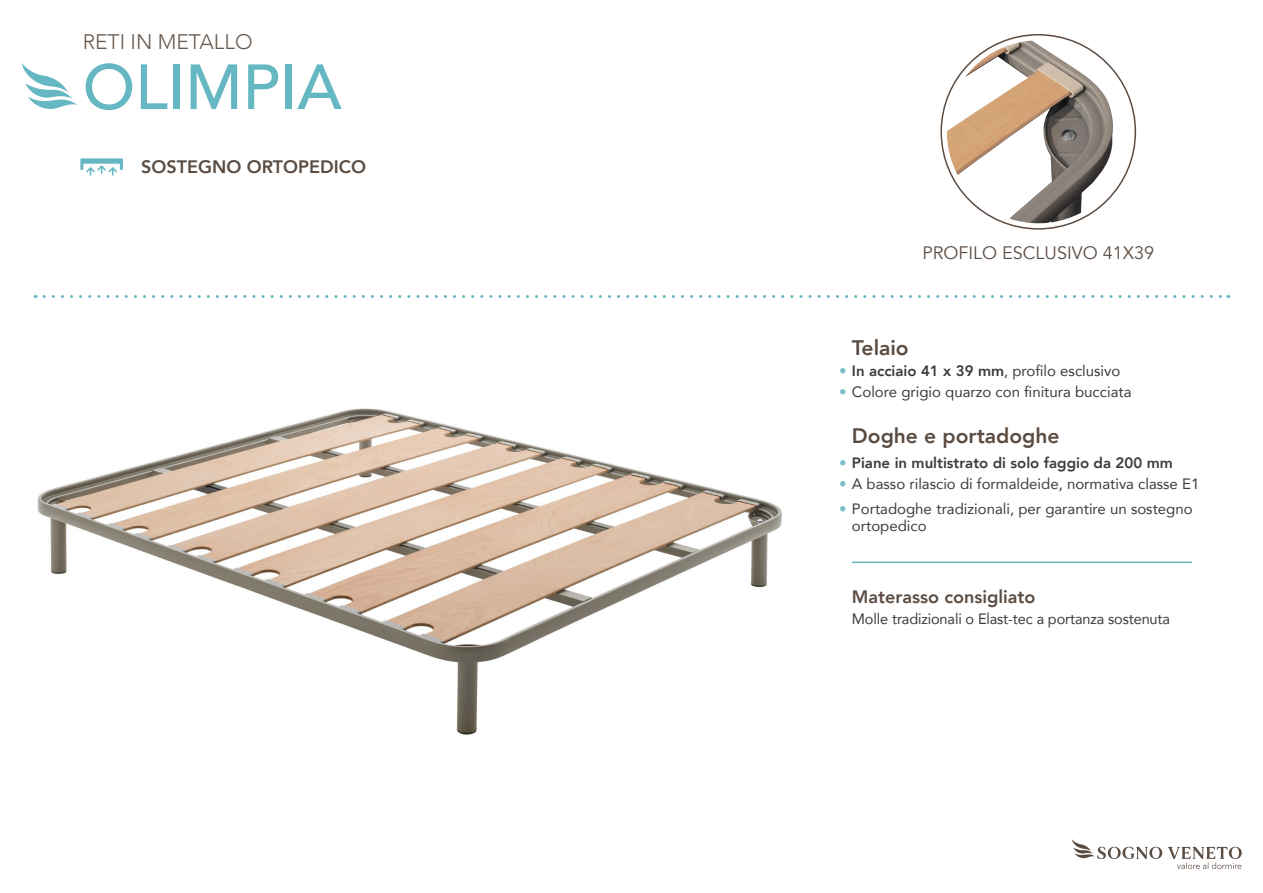
<style>
.page{position:relative;width:1263px;height:893px;background:#fff}
.page>*{position:absolute;margin:0;border:0;box-sizing:border-box;transform-origin:0 0}
.t1{font:500 63px "Avenir";color:#65b7c2}
.t2{font:800 21px "Avenir";color:#5b4c42}
.t3{font:300 21px "Avenir";color:#68594f}
.t4{font:800 18px "Avenir";color:#5b4c42}
.t5{font:18px "Avenir";color:#5b4c42}
.t6{font:15px/16.5px "Avenir";color:#3c3c3b}
.t7{font:800 15px "Avenir";color:#3c3c3b}
.s1{font-weight:800;color:#7abfc8}
.s2{font-weight:800}
.s3{color:#7abfc8}
</style>
<div class="page">
<svg style="left:1071px;top:839px;width:91px;height:20px"></svg>
<svg style="left:1168px;top:847px;width:74px;height:22px"></svg>
<svg style="left:21px;top:63px;width:56px;height:46px"></svg>
<svg style="left:44px;top:295px;width:1185px;height:3px"></svg>
<img style="left:947px;top:41px;width:166px;height:182px">
<img style="left:37px;top:408px;width:745px;height:327px">
<svg style="left:80px;top:158px;width:43px;height:18px"></svg>
<hr style="left:852px;top:561px;width:340px;height:2px;background:#65b7c2">
<h2 class="t3" style="left:83px;top:30px;width:171px">RETI IN METALLO</h2>
<h1 class="t1" style="left:83px;top:33px;width:260px">OLIMPIA</h1>
<p class="t4" style="left:141px;top:151px;width:226px">SOSTEGNO ORTOPEDICO</p>
<p class="t5" style="left:922px;top:242px;width:233px">PROFILO ESCLUSIVO 41X39</p>
<h2 class="t2" style="left:852px;top:329px;width:58px">Telaio</h2>
<p class="t6" style="left:839px;top:362px;width:283px"><span class="s1">•</span> <span class="s2">In acciaio 41 x 39 mm</span>, profilo esclusivo</p>
<p class="t6" style="left:839px;top:383px;width:294px"><span class="s1">•</span> Colore grigio quarzo con finitura bucciata</p>
<h2 class="t2" style="left:852px;top:417px;width:209px">Doghe e portadoghe</h2>
<p class="t7" style="left:839px;top:449px;width:335px"><span class="s3">•</span> Piane in multistrato di solo faggio da 200 mm</p>
<p class="t6" style="left:839px;top:475px;width:362px"><span class="s1">•</span> A basso rilascio di formaldeide, normativa classe E1</p>
<p class="t6" style="left:852px;top:500px;width:342px;text-indent:-13px"><span class="s1">•</span> Portadoghe tradizionali, per garantire un sostegno ortopedico</p>
<p class="t4" style="left:852px;top:580px;width:185px">Materasso consigliato</p>
<p class="t6" style="left:852px;top:610px;width:320px">Molle tradizionali o Elast-tec a portanza sostenuta</p>
</div>
